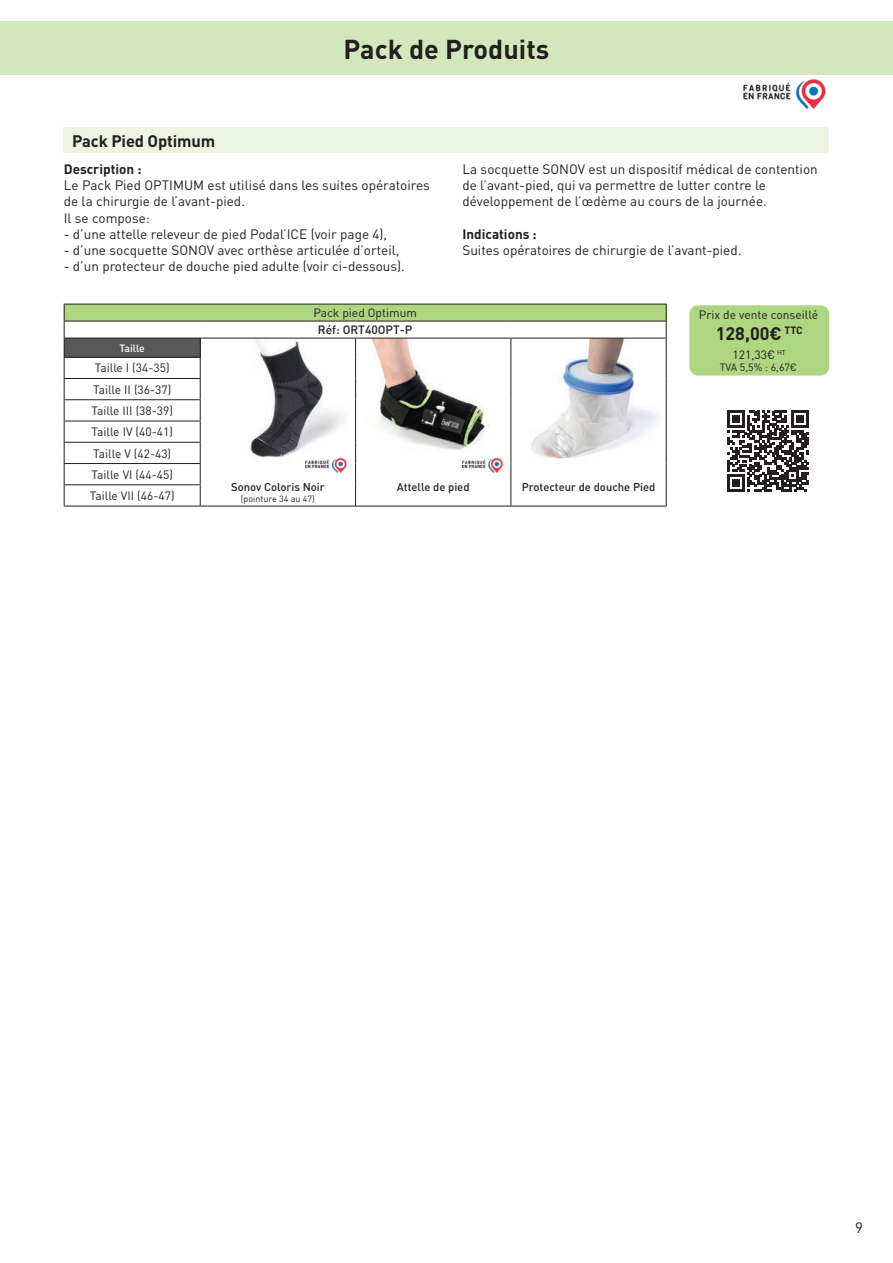
<style>
.page{position:relative;width:893px;height:1263px;background:#fff}
.page>*{position:absolute;margin:0;border:0;box-sizing:border-box;transform-origin:0 0}
.t1{font:700 27px "DIN Pro";color:#231f20}
.t2{font:700 18px "DIN Pro";color:#231f20}
.t3{font:700 16.5px "DIN Pro";letter-spacing:-.01em;color:#231f20}
.t4{font:15px "DIN Pro";color:#231f20}
.t5{font:13.5px/16.2px "DIN Pro";color:#231f20}
.t6{font:700 13.5px "DIN Pro";color:#231f20}
.t7{font:12px/21.3px "DIN Pro";color:#231f20}
.t8{font:500 12px "DIN Pro";color:#231f20}
.t9{font:500 11.25px "DIN Pro";color:#231f20}
.t10{font:10.5px "DIN Pro";color:#231f20}
.t11{font:500 10.5px "DIN Pro";color:#fff}
.t12{font:9px "DIN Pro";color:#231f20}
</style>
<div class="page">
<div style="left:64px;top:128px;width:765px;height:25px;background:#ecf5e2"></div>
<svg style="left:727px;top:411px;width:82px;height:81px"></svg>
<div style="left:64px;top:304px;width:602px;height:17px;background:#aed57f"></div>
<svg style="left:65px;top:322px;width:601px;height:184px"></svg>
<div style="left:64px;top:338px;width:136px;height:19px;background:#57585a"></div>
<hr style="left:64px;top:304px;width:136px;height:1px;background:#231f20">
<hr style="left:200px;top:304px;width:156px;height:1px;background:#231f20">
<hr style="left:356px;top:304px;width:155px;height:1px;background:#231f20">
<hr style="left:511px;top:304px;width:156px;height:1px;background:#231f20">
<hr style="left:64px;top:321px;width:136px;height:1px;background:#231f20">
<hr style="left:200px;top:321px;width:156px;height:1px;background:#231f20">
<hr style="left:356px;top:321px;width:155px;height:1px;background:#231f20">
<hr style="left:511px;top:321px;width:156px;height:1px;background:#231f20">
<hr style="left:64px;top:338px;width:136px;height:1px;background:#231f20">
<hr style="left:200px;top:338px;width:156px;height:1px;background:#231f20">
<hr style="left:356px;top:338px;width:155px;height:1px;background:#231f20">
<hr style="left:511px;top:338px;width:156px;height:1px;background:#231f20">
<hr style="left:64px;top:357px;width:137px;height:1px;background:#231f20">
<hr style="left:64px;top:378px;width:137px;height:1px;background:#231f20">
<hr style="left:64px;top:399px;width:137px;height:1px;background:#231f20">
<hr style="left:64px;top:421px;width:137px;height:1px;background:#231f20">
<hr style="left:64px;top:442px;width:137px;height:1px;background:#231f20">
<hr style="left:64px;top:463px;width:137px;height:1px;background:#231f20">
<hr style="left:64px;top:484px;width:137px;height:1px;background:#231f20">
<svg style="left:64px;top:304px;width:1px;height:202px"></svg>
<svg style="left:200px;top:338px;width:1px;height:168px"></svg>
<svg style="left:666px;top:304px;width:1px;height:202px"></svg>
<hr style="left:64px;top:506px;width:136px;height:1px;background:#231f20">
<hr style="left:200px;top:506px;width:156px;height:1px;background:#231f20">
<hr style="left:356px;top:506px;width:155px;height:1px;background:#231f20">
<hr style="left:511px;top:506px;width:156px;height:1px;background:#231f20">
<svg style="left:355px;top:338px;width:1px;height:168px"></svg>
<svg style="left:510px;top:338px;width:1px;height:168px"></svg>
<img style="left:304px;top:457px;width:44px;height:19px">
<img style="left:460px;top:457px;width:44px;height:19px">
<div style="left:689px;top:305px;width:140px;height:70px;background:#aed57f;border-radius:9px"></div>
<div style="left:0;top:21px;width:893px;height:53px;background:#d3e7bc"></div>
<img style="left:743px;top:78px;width:83px;height:31px">
<h1 class="t1" style="left:344px;top:31px;width:207px">Pack de Produits</h1>
<p class="t3" style="left:72px;top:129px;width:144px">Pack Pied Optimum</p>
<p class="t6" style="left:64px;top:160px;width:79px">Description :</p>
<p class="t5" style="left:64px;top:177px;width:368px">Le Pack Pied OPTIMUM est utilisé dans les suites opératoires de la chirurgie de l’avant-pied.<br>Il se compose:</p>
<p class="t5" style="left:64px;top:225px;width:325px">- d’une attelle releveur de pied Podal’ICE (voir page 4),</p>
<p class="t5" style="left:64px;top:241px;width:337px">- d’une socquette SONOV avec orthèse articulée d’orteil,</p>
<p class="t5" style="left:64px;top:258px;width:342px">- d’un protecteur de douche pied adulte (voir ci-dessous).</p>
<p class="t11" style="left:119px;top:341px;width:27px">Taille</p>
<p class="t7" style="left:91px;top:357px;width:83px">Taille I (34-35)<br>Taille II (36-37)<br>Taille III (38-39)<br>Taille IV (40-41)<br>Taille V (42-43)<br>Taille VI (44-45)</p>
<p class="t7" style="left:313px;top:302px;width:105px">Pack pied Optimum</p>
<p class="t8" style="left:318px;top:322px;width:96px">Réf: ORT40OPT-P</p>
<p class="t5" style="left:462px;top:160px;width:357px">La socquette SONOV est un dispositif médical de contention de l’avant-pied, qui va permettre de lutter contre le développement de l’œdème au cours de la journée.</p>
<p class="t6" style="left:462px;top:225px;width:76px">Indications :</p>
<p class="t5" style="left:462px;top:241px;width:280px">Suites opératoires de chirurgie de l’avant-pied.</p>
<p class="t7" style="left:699px;top:303px;width:121px">Prix de vente conseillé</p>
<h2 class="t2" style="left:716px;top:322px;width:88px">128,00€ <sup>TTC</sup></h2>
<p class="t7" style="left:733px;top:344px;width:55px">121,33€ <sup>HT</sup></p>
<p class="t10" style="left:720px;top:360px;width:79px">TVA 5,5% : 6,67€</p>
<p class="t7" style="left:90px;top:484px;width:86px">Taille VII (46-47)</p>
<p class="t9" style="left:231px;top:480px;width:95px">Sonov Coloris Noir</p>
<p class="t12" style="left:241px;top:492px;width:75px">(pointure 34 au 47)</p>
<p class="t9" style="left:397px;top:480px;width:74px">Attelle de pied</p>
<p class="t9" style="left:522px;top:480px;width:135px">Protecteur de douche Pied</p>
<p class="t4" style="left:855px;top:1217px;width:9px">9</p>
</div>
